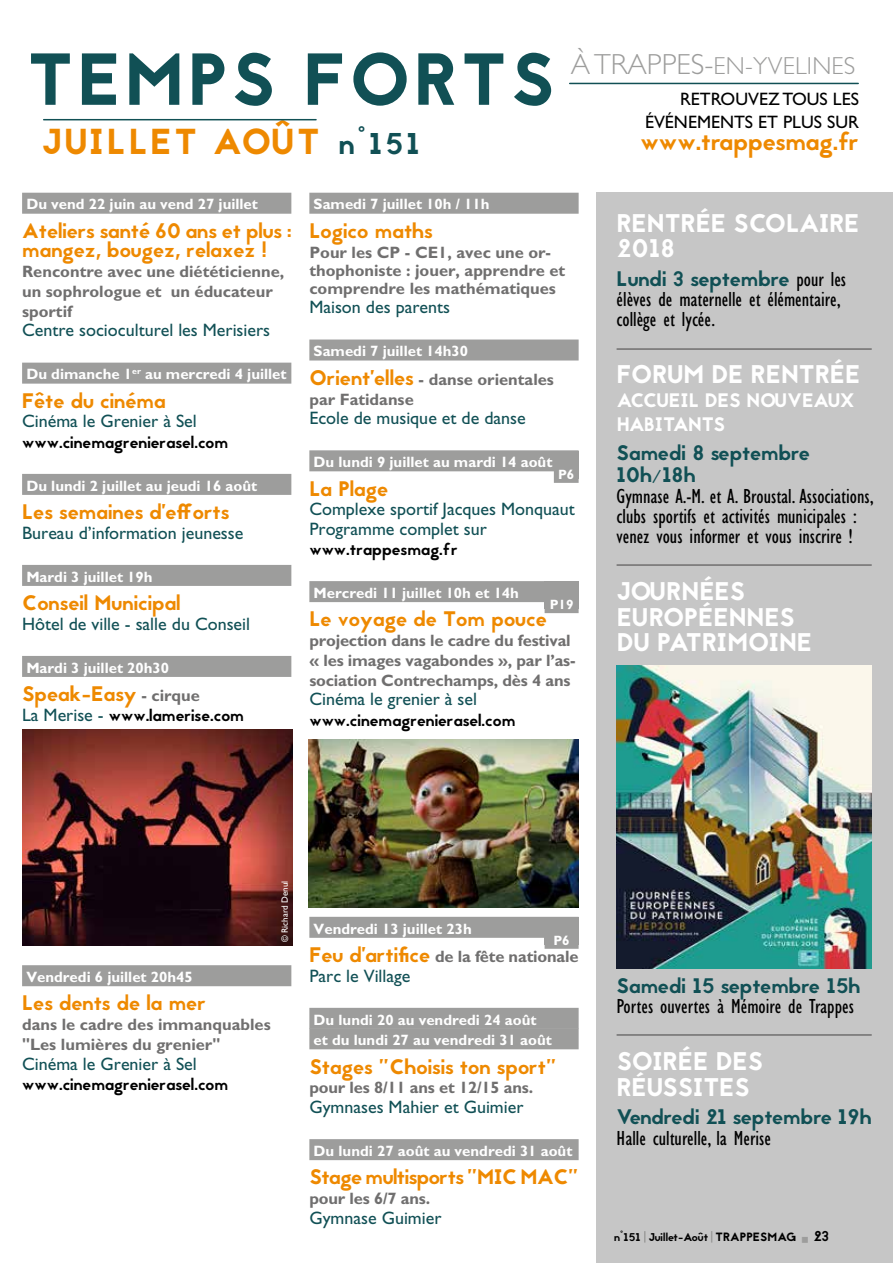
<style>
.page{position:relative;width:893px;height:1263px;background:#fff}
.page>*{position:absolute;margin:0;border:0;box-sizing:border-box;transform-origin:0 0}
.t1{font:73.35px "Jaapokki";letter-spacing:.05em;color:#115055}
.t2{font:36px "Jaapokki";letter-spacing:.08em;color:#ee8900}
.t3{font:25.5px/25.5px "Jaapokki";color:#fff}
.t4{font:300 24.75px "Gill Sans Std";letter-spacing:.01em;color:#9d9d9c}
.t5{font:24.75px "Jaapokki";color:#ee8900}
.t6{font:condensed 21px/20.2px "Gill Sans Std";color:#000}
.t7{font:21px/19.5px "Jaapokki";color:#ee8900}
.t8{font:21px/22.5px "Jaapokki";color:#115055}
.t9{font:21px "Jaapokki";letter-spacing:-.02em;color:#ee8900}
.t10{font:19.5px/24px "Jaapokki";letter-spacing:-.02em;color:#fff}
.t11{font:18px/19.5px "Gill Sans Std";color:#115055}
.t12{font:18px/22.5px "Gill Sans Std";color:#000;text-align:right}
.t13{font:700 16.5px/19.8px "Gill Sans Std";color:#706f6f}
.t14{font:16.5px "Jaapokki";color:#000}
.t15{font:700 15px/20.5px "Gill Sans Std";color:#fff}
.t16{font:700 13.5px "Gill Sans Std";color:#fff}
.t17{font:11.25px "Jaapokki";color:#000}
.t18{font:9px "Gill Sans";color:#fff}
.s1{font-size:30px;color:#115055}
.s2{font-size:29.1px}
.s3{font-family:"Gill Sans Std";font-weight:700;font-size:16.5px;color:#706f6f}
.s4{font-family:"Gill Sans Std";font-size:18px;color:#115055}
.s5{font-family:"Jaapokki";font-weight:400;font-size:21px;color:#ee8900}
.s6{font-family:"Gill Sans Std";font-stretch:condensed;color:#000}
.s7{font-size:12px}
.s8{font-size:14.25px}
</style>
<div class="page">
<div style="left:597px;top:193px;width:296px;height:1070px;background:#c6c6c6"></div>
<hr style="left:570px;top:83px;width:288px;height:1px;background:#115055">
<hr style="left:44px;top:119px;width:272px;height:1px;background:#115055">
<div style="left:22px;top:193px;width:269px;height:21px;background:#9d9d9c"></div>
<div style="left:22px;top:363px;width:269px;height:21px;background:#9d9d9c"></div>
<div style="left:22px;top:474px;width:269px;height:21px;background:#9d9d9c"></div>
<div style="left:22px;top:565px;width:269px;height:21px;background:#9d9d9c"></div>
<div style="left:22px;top:656px;width:269px;height:21px;background:#9d9d9c"></div>
<div style="left:22px;top:965px;width:269px;height:21px;background:#9d9d9c"></div>
<div style="left:309px;top:193px;width:270px;height:21px;background:#9d9d9c"></div>
<div style="left:309px;top:339px;width:270px;height:21px;background:#9d9d9c"></div>
<div style="left:309px;top:450px;width:270px;height:21px;background:#9d9d9c"></div>
<div style="left:309px;top:581px;width:270px;height:21px;background:#9d9d9c"></div>
<div style="left:309px;top:917px;width:270px;height:21px;background:#9d9d9c"></div>
<div style="left:309px;top:1008px;width:270px;height:21px;background:#9d9d9c"></div>
<div style="left:309px;top:1028px;width:270px;height:21px;background:#9d9d9c"></div>
<div style="left:309px;top:1139px;width:270px;height:21px;background:#9d9d9c"></div>
<img style="left:22px;top:729px;width:270px;height:217px">
<img style="left:309px;top:739px;width:270px;height:169px">
<img style="left:617px;top:665px;width:255px;height:303px">
<hr style="left:617px;top:348px;width:255px;height:2px;background:#706f6f">
<hr style="left:617px;top:564px;width:255px;height:2px;background:#706f6f">
<hr style="left:617px;top:1034px;width:255px;height:2px;background:#706f6f">
<div style="left:545px;top:592px;width:34px;height:21px;background:#9d9d9c"></div>
<div style="left:545px;top:928px;width:34px;height:21px;background:#9d9d9c"></div>
<div style="left:554px;top:462px;width:25px;height:21px;background:#9d9d9c"></div>
<h1 class="t1" style="left:27px;top:28px;width:529px">TEMPS FORTS</h1>
<h2 class="t2" style="left:42px;top:117px;width:379px">JUILLET AOÛT <span class="s1">n°151</span></h2>
<h3 class="t4" style="left:571px;top:52px;width:286px"><span class="s2">À TRAPPES-</span>EN-YVELINES</h3>
<p class="t12" style="left:645px;top:88px;width:215px">RETROUVEZ TOUS LES<br>ÉVÉNEMENTS ET PLUS SUR</p>
<h3 class="t5" style="left:640px;top:124px;width:220px">www.trappesmag.fr</h3>
<p class="t15" style="left:26px;top:194px;width:233px">Du vend 22 juin au vend 27 juillet</p>
<p class="t7" style="left:22px;top:221px;width:271px">Ateliers santé 60 ans et plus : mangez, bougez, relaxez !</p>
<p class="t13" style="left:22px;top:262px;width:264px">Rencontre avec une diététicienne, un sophrologue et un éducateur sportif</p>
<p class="t11" style="left:22px;top:321px;width:250px">Centre socioculturel les Merisiers</p>
<p class="t15" style="left:26px;top:364px;width:262px">Du dimanche 1<sup>er</sup> au mercredi 4 juillet</p>
<p class="t7" style="left:22px;top:391px;width:145px">Fête du cinéma</p>
<p class="t11" style="left:22px;top:412px;width:176px">Cinéma le Grenier à Sel</p>
<p class="t14" style="left:22px;top:430px;width:208px">www.cinemagrenierasel.com</p>
<p class="t15" style="left:26px;top:475px;width:232px">Du lundi 2 juillet au jeudi 16 août</p>
<p class="t7" style="left:22px;top:503px;width:209px">Les semaines d’efforts</p>
<p class="t11" style="left:22px;top:523px;width:223px">Bureau d’information jeunesse</p>
<p class="t15" style="left:26px;top:566px;width:128px">Mardi 3 juillet 19h</p>
<p class="t7" style="left:22px;top:594px;width:160px">Conseil Municipal</p>
<p class="t11" style="left:22px;top:614px;width:230px">Hôtel de ville - salle du Conseil</p>
<p class="t15" style="left:26px;top:657px;width:144px">Mardi 3 juillet 20h30</p>
<p class="t7" style="left:22px;top:685px;width:179px">Speak-Easy <span class="s3">- cirque</span></p>
<p class="t14" style="left:22px;top:704px;width:223px"><span class="s4">La Merise -</span> www.lamerise.com</p>
<p class="t15" style="left:314px;top:194px;width:177px">Samedi 7 juillet 10h / 11h</p>
<p class="t7" style="left:309px;top:221px;width:125px">Logico maths</p>
<p class="t13" style="left:309px;top:243px;width:257px;line-height:18px">Pour les CP - CE1, avec une or&shy;thophoniste : jouer, apprendre et comprendre les mathématiques</p>
<p class="t11" style="left:309px;top:298px;width:142px">Maison des parents</p>
<p class="t15" style="left:314px;top:341px;width:156px">Samedi 7 juillet 14h30</p>
<p class="t13" style="left:309px;top:369px;width:246px"><span class="s5">Orient’elles</span> - danse orientales par Fatidanse</p>
<p class="t11" style="left:309px;top:408px;width:218px">Ecole de musique et de danse</p>
<p class="t15" style="left:314px;top:452px;width:240px">Du lundi 9 juillet au mardi 14 août</p>
<p class="t7" style="left:309px;top:479px;width:80px">La Plage</p>
<p class="t11" style="left:309px;top:499px;width:267px">Complexe sportif Jacques Monquaut<br>Programme complet sur</p>
<p class="t14" style="left:309px;top:538px;width:150px">www.trappesmag.fr</p>
<p class="t15" style="left:314px;top:582px;width:207px">Mercredi 11 juillet 10h et 14h</p>
<p class="t7" style="left:309px;top:610px;width:239px">Le voyage de Tom pouce</p>
<p class="t13" style="left:309px;top:631px;width:268px">projection dans le cadre du festival « les images vagabondes », par l’as&shy;sociation Contrechamps, dès 4 ans</p>
<p class="t11" style="left:309px;top:689px;width:169px">Cinéma le grenier à sel</p>
<p class="t14" style="left:309px;top:708px;width:208px">www.cinemagrenierasel.com</p>
<p class="t16" style="left:558px;top:466px;width:18px">P6</p>
<p class="t16" style="left:550px;top:596px;width:25px">P19</p>
<h3 class="t3" style="left:617px;top:211px;width:244px">RENTRÉE SCOLAIRE<br>2018</h3>
<p class="t8" style="left:617px;top:268px;width:231px">Lundi 3 septembre <span class="s6">pour les</span></p>
<p class="t6" style="left:617px;top:289px;width:226px">élèves de maternelle et élémentaire, collège et lycée.</p>
<h3 class="t3" style="left:617px;top:362px;width:245px">FORUM DE RENTRÉE</h3>
<p class="t10" style="left:617px;top:389px;width:239px">ACCUEIL DES NOUVEAUX<br>HABITANTS</p>
<p class="t8" style="left:617px;top:442px;width:195px">Samedi 8 septembre<br>10h/18h</p>
<p class="t6" style="left:617px;top:486px;width:259px">Gymnase A.-M. et A. Broustal. Associations, clubs sportifs et activités municipales : venez vous informer et vous inscrire !</p>
<h3 class="t3" style="left:617px;top:579px;width:197px">JOURNÉES<br>EUROPÉENNES<br>DU PATRIMOINE</h3>
<p class="t18" style="left:280px;top:942px;width:63px;rotate:-90deg">© Richard Denul</p>
<p class="t15" style="left:26px;top:966px;width:168px">Vendredi 6 juillet 20h45</p>
<p class="t7" style="left:22px;top:994px;width:185px">Les dents de la mer</p>
<p class="t13" style="left:22px;top:1015px;width:250px">dans le cadre des immanquables "Les lumières du grenier"</p>
<p class="t11" style="left:22px;top:1054px;width:176px">Cinéma le Grenier à Sel</p>
<p class="t14" style="left:22px;top:1073px;width:208px">www.cinemagrenierasel.com</p>
<p class="t15" style="left:314px;top:918px;width:160px">Vendredi 13 juillet 23h</p>
<p class="t13" style="left:309px;top:946px;width:271px"><span class="s5">Feu d’artifice</span> de la fête nationale</p>
<p class="t11" style="left:309px;top:966px;width:103px">Parc le Village</p>
<p class="t15" style="left:314px;top:1009px;width:240px">Du lundi 20 au vendredi 24 août et du lundi 27 au vendredi 31 août</p>
<p class="t7" style="left:309px;top:1057px;width:249px">Stages "Choisis ton sport"</p>
<p class="t13" style="left:309px;top:1078px;width:225px">pour les 8/11 ans et 12/15 ans.</p>
<p class="t11" style="left:309px;top:1097px;width:216px">Gymnases Mahier et Guimier</p>
<p class="t15" style="left:314px;top:1140px;width:260px">Du lundi 27 août au vendredi 31 août</p>
<p class="t9" style="left:309px;top:1162px;width:271px">Stage multisports "MIC MAC"</p>
<p class="t13" style="left:309px;top:1189px;width:122px">pour les 6/7 ans.</p>
<p class="t11" style="left:309px;top:1208px;width:134px">Gymnase Guimier</p>
<p class="t16" style="left:553px;top:932px;width:18px">P6</p>
<p class="t8" style="left:617px;top:975px;width:245px">Samedi 15 septembre 15h</p>
<p class="t6" style="left:617px;top:997px;width:239px">Portes ouvertes à Mémoire de Trappes</p>
<h3 class="t3" style="left:617px;top:1049px;width:148px">SOIRÉE DES<br>RÉUSSITES</h3>
<p class="t8" style="left:617px;top:1106px;width:257px">Vendredi 21 septembre 19h</p>
<p class="t6" style="left:617px;top:1128px;width:156px">Halle culturelle, la Merise</p>
<p class="t17" style="left:614px;top:1229px;width:216px">n°151 Juillet-Août <span class="s7">TRAPPESMAG</span> <span class="s8">23</span></p>
</div>
